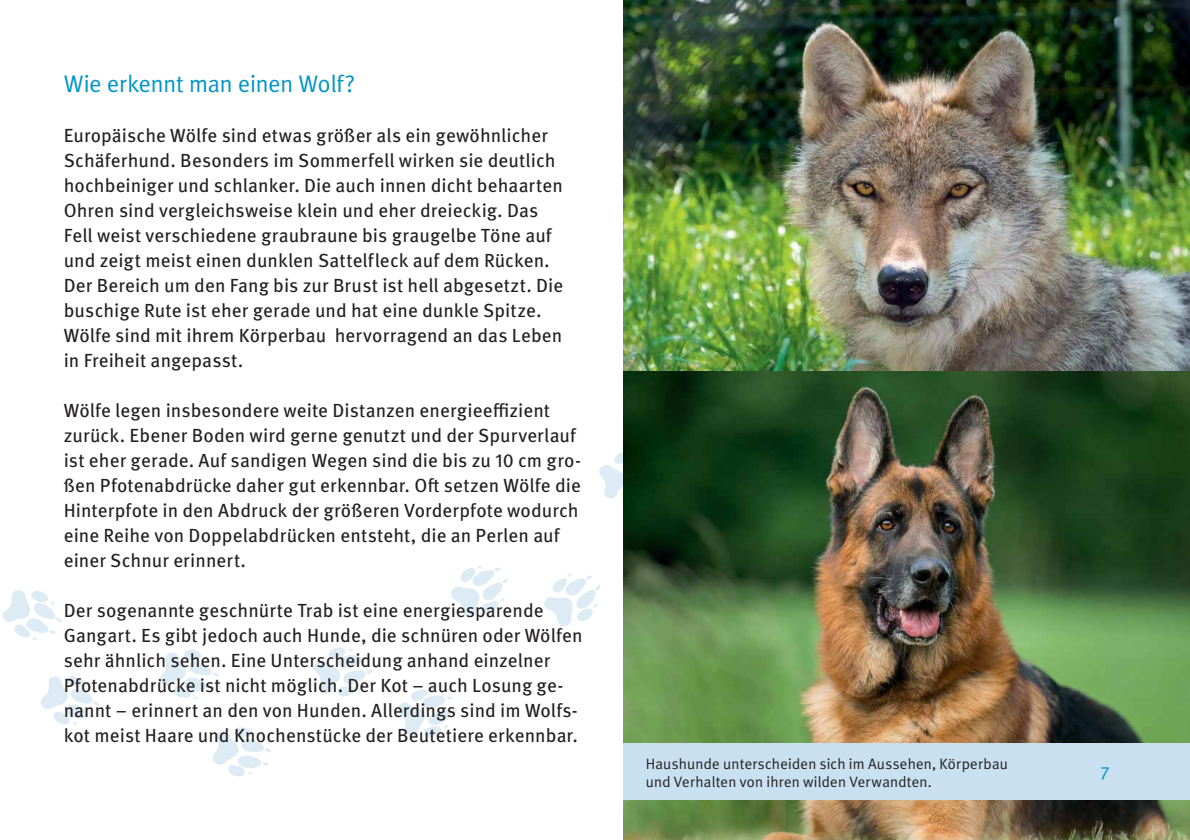
<style>
.page{position:relative;width:1190px;height:840px;background:#fff}
.page>*{position:absolute;margin:0;border:0;box-sizing:border-box;transform-origin:0 0}
.t1{font:24px "Meta Plus Normal";letter-spacing:-.01em;color:#0094c9}
.t2{font:19px/25px "Meta OT";letter-spacing:.005em;color:#231f20}
.t3{font:18px "Meta OT Norm";color:#0094c9}
.t4{font:15px/18px "Meta Plus Normal";letter-spacing:.015em;color:#231f20}
</style>
<div class="page">
<svg style="left:599px;top:452px;width:24px;height:46px"></svg>
<svg style="left:451px;top:566px;width:57px;height:51px"></svg>
<svg style="left:544px;top:573px;width:57px;height:53px"></svg>
<svg style="left:314px;top:648px;width:59px;height:48px"></svg>
<svg style="left:397px;top:688px;width:60px;height:49px"></svg>
<svg style="left:159px;top:650px;width:60px;height:49px"></svg>
<svg style="left:213px;top:727px;width:58px;height:49px"></svg>
<svg style="left:2px;top:590px;width:60px;height:50px"></svg>
<svg style="left:41px;top:676px;width:58px;height:48px"></svg>
<img style="left:623px;top:1px;width:567px;height:839px">
<div style="left:623px;top:744px;width:567px;height:56px;background:#c8e0ef"></div>
<p class="t1" style="left:64px;top:75px;width:293px">Wie erkennt man einen Wolf?</p>
<p class="t2" style="left:64px;top:125px;width:501px">Europäische Wölfe sind etwas größer als ein gewöhnlicher Schäferhund. Besonders im Sommerfell wirken sie deutlich hochbeiniger und schlanker. Die auch innen dicht behaarten Ohren sind vergleichsweise klein und eher dreieckig. Das Fell weist verschiedene graubraune bis graugelbe Töne auf und zeigt meist einen dunklen Sattelfleck auf dem Rücken.<br>Der Bereich um den Fang bis zur Brust ist hell abgesetzt. Die buschige Rute ist eher gerade und hat eine dunkle Spitze.<br>Wölfe sind mit ihrem Körperbau hervorragend an das Leben in Freiheit angepasst.</p>
<p class="t2" style="left:64px;top:400px;width:519px">Wölfe legen insbesondere weite Distanzen energie effizient zurück. Ebener Boden wird gerne genutzt und der Spurverlauf ist eher gerade. Auf sandigen Wegen sind die bis zu 10 cm gro&shy;ßen Pfotenabdrücke daher gut erkennbar. Oft setzen Wölfe die Hinterpfote in den Abdruck der größeren Vorderpfote wodurch eine Reihe von Doppelabdrücken entsteht, die an Perlen auf einer Schnur erinnert.</p>
<p class="t2" style="left:64px;top:600px;width:520px">Der sogenannte geschnürte Trab ist eine energiesparende Gangart. Es gibt jedoch auch Hunde, die schnüren oder Wölfen sehr ähnlich sehen. Eine Unterscheidung anhand einzelner Pfotenabdrücke ist nicht möglich. Der Kot – auch Losung ge&shy;nannt – erinnert an den von Hunden. Allerdings sind im Wolfs&shy;kot meist Haare und Knochenstücke der Beutetiere erkennbar.</p>
<p class="t4" style="left:646px;top:756px;width:364px">Haushunde unterscheiden sich im Aussehen, Körperbau und Verhalten von ihren wilden Verwandten.</p>
<p class="t3" style="left:1100px;top:762px;width:11px">7</p>
</div>
